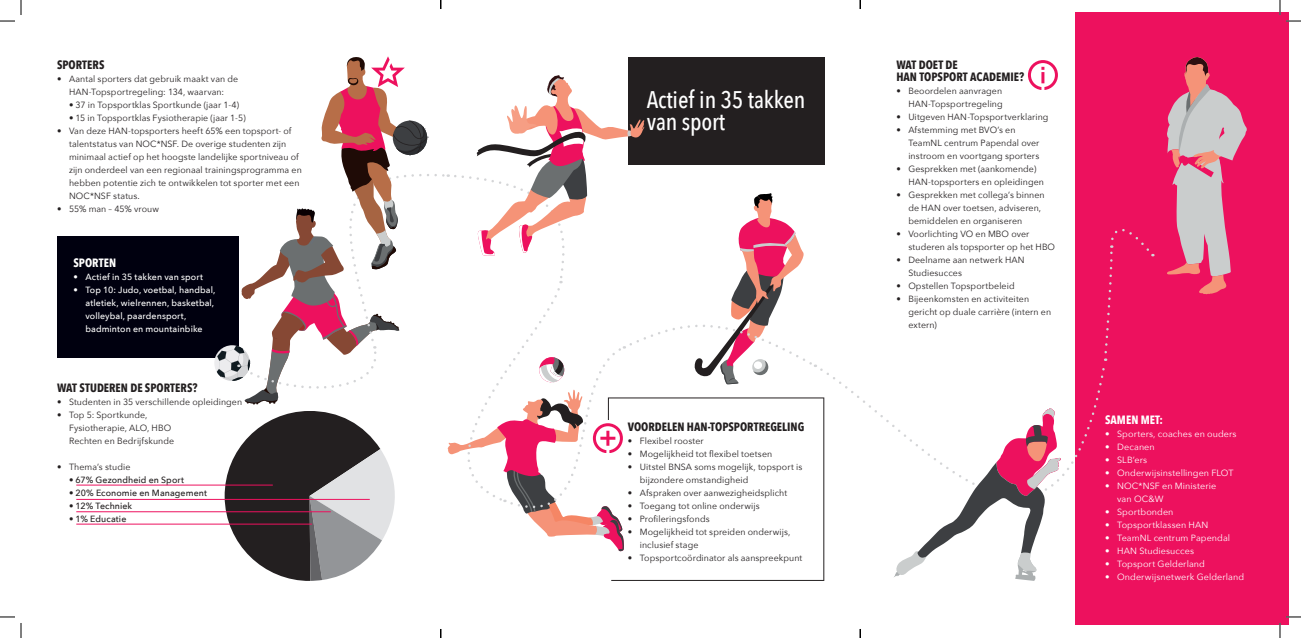
<style>
.page{position:relative;width:1301px;height:638px;background:#fff}
.page>*{position:absolute;margin:0;border:0;box-sizing:border-box;transform-origin:0 0}
.t1{font:500 24px/22px "Avenir Next Condensed";letter-spacing:-.005em;color:#fff}
.t2{font:700 12px/12px "Avenir Next Condensed";color:#231f20}
.t3{font:700 12px "Avenir Next Condensed";letter-spacing:.005em;color:#fff}
.t4{font:9px/13px "Avenir Next";letter-spacing:.01em;color:#231f20}
.t5{font:9px/13px "Avenir Next";letter-spacing:.01em;color:#fff}
.t6{font:500 9px/13px "Avenir Next";letter-spacing:.01em;color:#fff}
.t7{font:500 9px "Avenir Next";letter-spacing:.01em;color:#231f20}
.s1{font-weight:400}
</style>
<div class="page">
<div style="left:57px;top:236px;width:181px;height:121px;background:#00000f"></div>
<svg style="left:1028px;top:60px;width:30px;height:30px"></svg>
<div style="left:1075px;top:12px;width:213px;height:613px;background:#ed115e"></div>
<div style="left:628px;top:57px;width:196px;height:107px;background:#231f20"></div>
<div style="left:214px;top:345px;width:36px;height:35px;background:#f5f5f6;border-radius:50%"></div>
<svg style="left:818px;top:368px;width:287px;height:213px"></svg>
<svg style="left:1104px;top:229px;width:49px;height:132px"></svg>
<svg style="left:215px;top:56px;width:601px;height:525px"></svg>
<svg style="left:893px;top:407px;width:168px;height:173px"></svg>
<svg style="left:1167px;top:57px;width:80px;height:237px"></svg>
<hr style="left:76px;top:498px;width:294px;height:1px;background:#ed115e">
<hr style="left:76px;top:511px;width:255px;height:1px;background:#ed115e">
<hr style="left:76px;top:523px;width:236px;height:1px;background:#ed115e">
<hr style="left:76px;top:484px;width:197px;height:1px;background:#ed115e">
<svg style="left:1286px;top:20px;width:15px;height:2px"></svg>
<svg style="left:1286px;top:616px;width:15px;height:1px"></svg>
<svg style="left:0;top:0;width:22px;height:22px"></svg>
<svg style="left:0;top:616px;width:22px;height:21px"></svg>
<svg style="left:1279px;top:0;width:1px;height:15px"></svg>
<svg style="left:1279px;top:623px;width:1px;height:14px"></svg>
<svg style="left:859px;top:0;width:2px;height:9px"></svg>
<svg style="left:859px;top:629px;width:2px;height:8px"></svg>
<h2 class="t2" style="left:57px;top:59px;width:49px">SPORTERS</h2>
<p class="t4" style="left:57px;top:72px;width:183px;text-align:center">• Aantal sporters dat gebruik maakt van de<br>HAN-Topsportregeling: 134, waarvan:</p>
<p class="t4" style="left:69px;top:98px;width:171px">• 37 in Topsportklas Sportkunde (jaar 1-4)</p>
<p class="t4" style="left:69px;top:111px;width:178px">• 15 in Topsportklas Fysiotherapie (jaar 1-5)</p>
<p class="t4" style="left:69px;top:124px;width:234px;text-indent:-12px">• Van deze HAN-topsporters heeft 65% een topsport- of talentstatus van NOC*NSF. De overige studenten zijn minimaal actief op het hoogste landelijke sportniveau of zijn onderdeel van een regionaal trainingsprogramma en hebben potentie zich te ontwikkelen tot sporter met een NOC*NSF status.</p>
<p class="t4" style="left:57px;top:202px;width:104px">• 55% man – 45% vrouw</p>
<h2 class="t3" style="left:73px;top:255px;width:44px">SPORTEN</h2>
<p class="t6" style="left:73px;top:270px;width:131px">• Actief in 35 takken van sport</p>
<p class="t6" style="left:85px;top:283px;width:131px;text-indent:-12px">• Top 10: Judo, voetbal, handbal, atletiek, wielrennen, basketbal, volleybal, paardensport, badminton en mountainbike</p>
<h2 class="t2" style="left:57px;top:382px;width:142px">WAT STUDEREN DE SPORTERS?</h2>
<p class="t4" style="left:57px;top:395px;width:187px">• Studenten in 35 verschillende opleidingen</p>
<p class="t4" style="left:69px;top:408px;width:107px;text-indent:-12px">• Top 5: Sportkunde,<br>Fysiotherapie, ALO, HBO<br>Rechten en Bedrijfskunde</p>
<p class="t4" style="left:57px;top:459px;width:75px">• Thema’s studie</p>
<p class="t7" style="left:69px;top:471px;width:117px"><span class="s1">•</span> 67% Gezondheid en Sport</p>
<p class="t7" style="left:69px;top:484px;width:139px">• 20% Economie en Management</p>
<p class="t7" style="left:69px;top:497px;width:65px">• 12% Techniek</p>
<p class="t7" style="left:69px;top:510px;width:59px">• 1% Educatie</p>
<h1 class="t1" style="left:647px;top:89px;width:160px">Actief in 35 takken van sport</h1>
<h2 class="t2" style="left:628px;top:420px;width:178px">VOORDELEN HAN-TOPSPORTREGELING</h2>
<p class="t4" style="left:628px;top:434px;width:77px">• Flexibel rooster</p>
<p class="t4" style="left:628px;top:447px;width:146px">• Mogelijkheid tot flexibel toetsen</p>
<p class="t4" style="left:640px;top:460px;width:164px;text-indent:-12px">• Uitstel BNSA soms mogelijk, topsport is bijzondere omstandigheid</p>
<p class="t4" style="left:628px;top:486px;width:161px">• Afspraken over aanwezigheidsplicht</p>
<p class="t4" style="left:628px;top:499px;width:133px">• Toegang tot online onderwijs</p>
<p class="t4" style="left:628px;top:512px;width:83px">• Profileringsfonds</p>
<p class="t4" style="left:640px;top:525px;width:152px;text-indent:-12px">• Mogelijkheid tot spreiden onderwijs, inclusief stage</p>
<p class="t4" style="left:628px;top:551px;width:176px">• Topsportcoördinator als aanspreekpunt</p>
<h2 class="t2" style="left:896px;top:59px;width:129px">WAT DOET DE<br>HAN TOPSPORT ACADEMIE?</h2>
<p class="t4" style="left:896px;top:84px;width:108px;text-align:right">• Beoordelen aanvragen<br>HAN-Topsportregeling</p>
<p class="t4" style="left:896px;top:110px;width:154px">• Uitgeven HAN-Topsportverklaring</p>
<p class="t4" style="left:908px;top:123px;width:133px;text-indent:-12px">• Afstemming met BVO’s en<br>TeamNL centrum Papendal over instroom en voortgang sporters</p>
<p class="t4" style="left:908px;top:162px;width:137px;text-indent:-12px">• Gesprekken met (aankomende)<br>HAN-topsporters en opleidingen</p>
<p class="t4" style="left:908px;top:188px;width:138px;text-indent:-12px">• Gesprekken met collega’s binnen de HAN over toetsen, adviseren, bemiddelen en organiseren</p>
<p class="t4" style="left:908px;top:227px;width:148px;text-indent:-12px">• Voorlichting VO en MBO over studeren als topsporter op het HBO</p>
<p class="t4" style="left:908px;top:253px;width:118px;text-indent:-12px">• Deelname aan netwerk HAN<br>Studiesucces</p>
<p class="t4" style="left:896px;top:279px;width:120px">• Opstellen Topsportbeleid</p>
<p class="t4" style="left:908px;top:292px;width:144px;text-indent:-12px">• Bijeenkomsten en activiteiten gericht op duale carrière (intern en extern)</p>
<h2 class="t3" style="left:1105px;top:412px;width:59px">SAMEN MET:</h2>
<p class="t5" style="left:1105px;top:426px;width:133px">• Sporters, coaches en ouders</p>
<p class="t5" style="left:1105px;top:439px;width:51px">• Decanen</p>
<p class="t5" style="left:1105px;top:452px;width:44px">• SLB’ers</p>
<p class="t5" style="left:1105px;top:465px;width:130px">• Onderwijsinstellingen FLOT</p>
<p class="t5" style="left:1117px;top:478px;width:101px;text-indent:-12px">• NOC*NSF en Ministerie van OC&amp;W</p>
<p class="t5" style="left:1105px;top:504px;width:70px">• Sportbonden</p>
<p class="t5" style="left:1105px;top:517px;width:105px">• Topsportklassen HAN</p>
<p class="t5" style="left:1105px;top:530px;width:127px">• TeamNL centrum Papendal</p>
<p class="t5" style="left:1105px;top:543px;width:90px">• HAN Studiesucces</p>
<p class="t5" style="left:1105px;top:556px;width:101px">• Topsport Gelderland</p>
<p class="t5" style="left:1105px;top:569px;width:141px">• Onderwijsnetwerk Gelderland</p>
</div>
